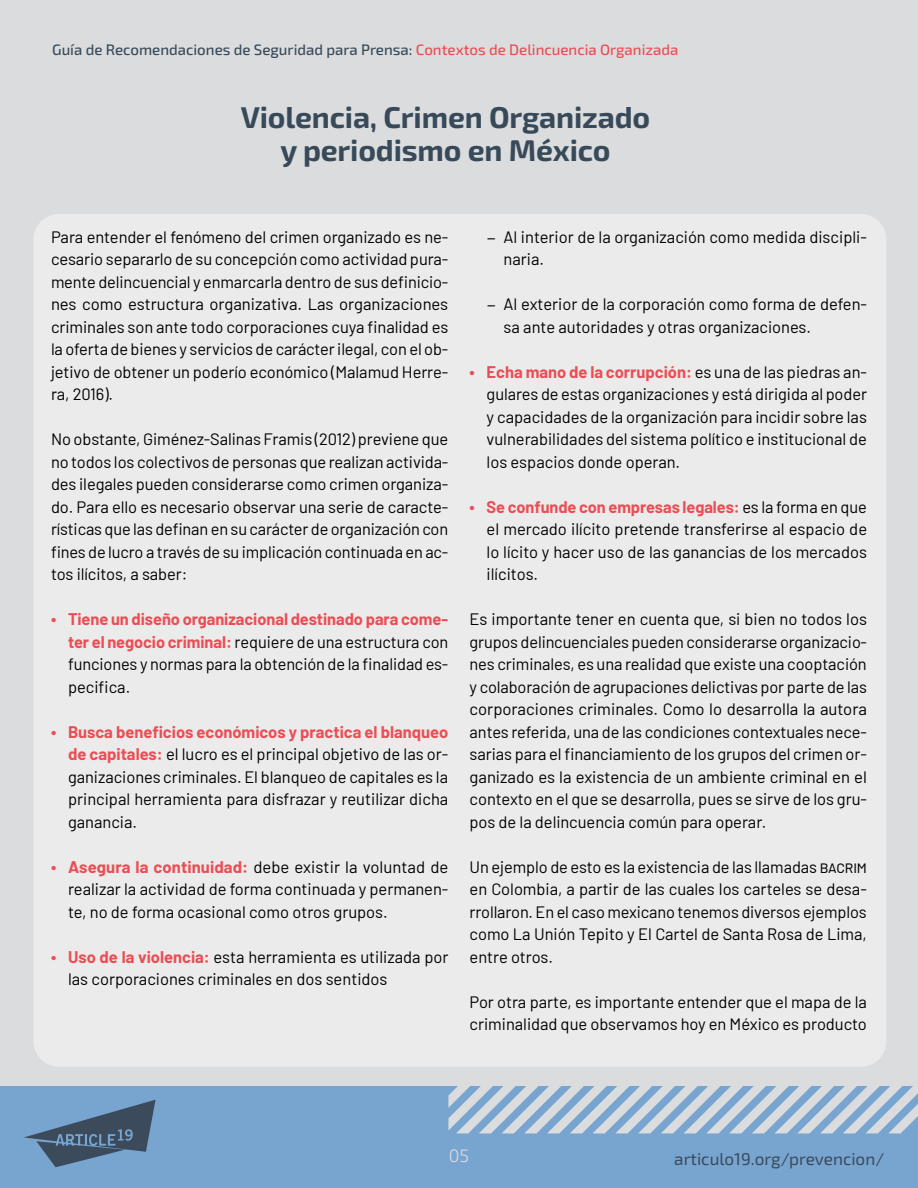
<style>
.page{position:relative;width:918px;height:1188px;background:#dbdcde}
.page>*{position:absolute;margin:0;border:0;box-sizing:border-box;transform-origin:0 0}
.t1{font:700 30px/33px "Exo 2";letter-spacing:-.005em;color:#384a59;text-align:center}
.t2{font:300 18px "Exo 2";color:#dddbde}
.t3{font:17.1px "Exo 2";color:#3b4b5b}
.t4{font:16.5px/22.5px "Barlow";letter-spacing:-.005em;color:#000;text-align:justify}
.t5{font:500 15px "Exo 2";color:#384a59}
.s1{color:#eb4d54}
.s2{font-weight:700;color:#eb4d54}
.s3{font-family:"Exo 2"}
</style>
<div class="page">
<div style="left:33px;top:214px;width:853px;height:853px;background:#ebebeb;border-radius:26px"></div>
<div style="left:0;top:1087px;width:918px;height:101px;background:#78a4d0"></div>
<svg style="left:448px;top:1086px;width:470px;height:47px"></svg>
<svg style="left:24px;top:1100px;width:132px;height:67px"></svg>
<p class="t5" style="left:52px;top:39px;width:628px">Guía de Recomendaciones de Seguridad para Prensa: <span class="s1">Contextos de Delincuencia Organizada</span></p>
<h1 class="t1" style="left:241px;top:99px;width:411px">Violencia, Crimen Organizado y periodismo en México</h1>
<p class="t4" style="left:51px;top:224px;width:399px">Para entender el fenómeno del crimen organizado es ne&shy;cesario separarlo de su concepción como actividad pura&shy;mente delincuencial y enmarcarla dentro de sus definicio&shy;nes como estructura organizativa. Las organizaciones criminales son ante todo corporaciones cuya finalidad es la oferta de bienes y servicios de carácter ilegal, con el ob&shy;jetivo de obtener un poderío económico (Malamud Herre&shy;ra, 2016).</p>
<p class="t4" style="left:51px;top:427px;width:399px">No obstante, Giménez-Salinas Framis (2012) previene que no todos los colectivos de personas que realizan activida&shy;des ilegales pueden considerarse como crimen organiza&shy;do. Para ello es necesario observar una serie de caracte&shy;rísticas que las definan en su carácter de organización con fines de lucro a través de su implicación continuada en ac&shy;tos ilícitos, a saber:</p>
<p class="t4" style="left:68px;top:607px;width:382px;text-indent:-17px"><span class="s2">∙ Tiene un diseño organizacional destinado para come&shy;ter el negocio criminal:</span> requiere de una estructura con funciones y normas para la obtención de la finalidad es&shy;pecifica.</p>
<p class="t4" style="left:68px;top:719px;width:382px;text-indent:-17px"><span class="s2">∙ Busca beneficios económicos y practica el blanqueo de capitales:</span> el lucro es el principal objetivo de las or&shy;ganizaciones criminales. El blanqueo de capitales es la principal herramienta para disfrazar y reutilizar dicha ganancia.</p>
<p class="t4" style="left:68px;top:854px;width:382px;text-indent:-17px"><span class="s2">∙ Asegura la continuidad:</span> debe existir la voluntad de realizar la actividad de forma continuada y permanen&shy;te, no de forma ocasional como otros grupos.</p>
<p class="t4" style="left:68px;top:944px;width:382px;text-indent:-17px"><span class="s2">∙ Uso de la violencia:</span> esta herramienta es utilizada por las corporaciones criminales en dos sentidos</p>
<p class="t4" style="left:504px;top:224px;width:365px;text-indent:-17px"><span class="s3">–</span> Al interior de la organización como medida discipli&shy;naria.</p>
<p class="t4" style="left:504px;top:292px;width:365px;text-indent:-17px"><span class="s3">–</span> Al exterior de la corporación como forma de defen&shy;sa ante autoridades y otras organizaciones.</p>
<p class="t4" style="left:487px;top:359px;width:382px;text-indent:-17px"><span class="s2">∙ Echa mano de la corrupción:</span> es una de las piedras an&shy;gulares de estas organizaciones y está dirigida al poder y capacidades de la organización para incidir sobre las vulnerabilidades del sistema político e institucional de los espacios donde operan.</p>
<p class="t4" style="left:487px;top:494px;width:382px;text-indent:-17px"><span class="s2">∙ Se confunde con empresas legales:</span> es la forma en que el mercado ilícito pretende transferirse al espacio de lo lícito y hacer uso de las ganancias de los mercados ilícitos.</p>
<p class="t4" style="left:470px;top:607px;width:399px">Es importante tener en cuenta que, si bien no todos los grupos delincuenciales pueden considerarse organizacio&shy;nes criminales, es una realidad que existe una cooptación y colaboración de agrupaciones delictivas por parte de las corporaciones criminales. Como lo desarrolla la autora antes referida, una de las condiciones contextuales nece&shy;sarias para el financiamiento de los grupos del crimen or&shy;ganizado es la existencia de un ambiente criminal en el contexto en el que se desarrolla, pues se sirve de los gru&shy;pos de la delincuencia común para operar.</p>
<p class="t4" style="left:470px;top:854px;width:399px">Un ejemplo de esto es la existencia de las llamadas BACRIM en Colombia, a partir de las cuales los carteles se desa&shy;rrollaron. En el caso mexicano tenemos diversos ejemplos como La Unión Tepito y El Cartel de Santa Rosa de Lima, entre otros.</p>
<p class="t4" style="left:470px;top:989px;width:399px">Por otra parte, es importante entender que el mapa de la criminalidad que observamos hoy en México es producto</p>
<p class="t2" style="left:449px;top:1143px;width:22px">05</p>
<p class="t3" style="left:674px;top:1147px;width:211px">articulo19.org/prevencion/</p>
</div>
